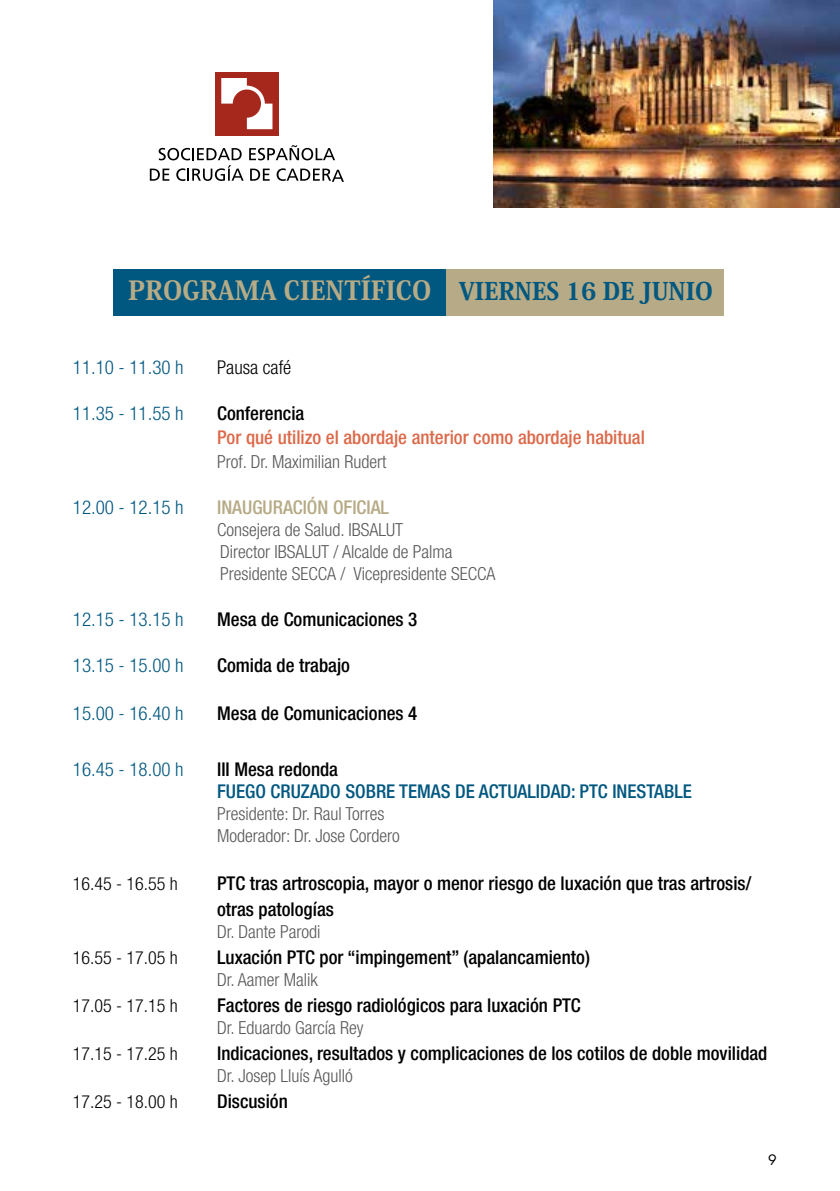
<style>
.page{position:relative;width:840px;height:1191px;background:#fff}
.page>*{position:absolute;margin:0;border:0;box-sizing:border-box;transform-origin:0 0}
.t1{font:800 26px "Koz Min Pro";color:#b6ab86}
.t2{font:500 condensed 19px/26px "Helvetica Neue LT Com";color:#000}
.t3{font:300 condensed 19px "Helvetica Neue LT Com";color:#005780}
.t4{font:500 condensed 19px "Helvetica Neue LT Com";color:#dc6949}
.t5{font:500 condensed 19px "Helvetica Neue LT Com";color:#005780}
.t6{font:500 condensed 19px "Helvetica Neue LT Com";color:#b6ab86}
.t7{font:300 condensed 19px "Helvetica Neue LT Com";color:#000}
.t8{font:300 condensed 18px/22px "Helvetica Neue LT Com";color:#58585a}
.t9{font:300 condensed 18px "Helvetica Neue LT Com";color:#000}
.t10{font:14px "Futura";color:#000}
.s1{font-size:24px;color:#005780}
</style>
<div class="page">
<img style="left:493px;top:0;width:346px;height:208px">
<div style="left:215px;top:72px;width:63px;height:63px;background:#a6271c"></div>
<svg style="left:250px;top:169px;width:19px;height:12px"></svg>
<svg style="left:276px;top:168px;width:68px;height:14px"></svg>
<svg style="left:150px;top:148px;width:93px;height:33px"></svg>
<svg style="left:249px;top:145px;width:86px;height:15px"></svg>
<svg style="left:221px;top:78px;width:51px;height:51px"></svg>
<div style="left:443px;top:269px;width:280px;height:47px;background:#b6ab86"></div>
<div style="left:113px;top:269px;width:332px;height:47px;background:#005780"></div>
<h1 class="t1" style="left:128px;top:271px;width:586px">PROGRAMA CIENTÍFICO <span class="s1">VIERNES 16 DE JUNIO</span></h1>
<p class="t3" style="left:73px;top:356px;width:112px">11.10 - 11.30 h</p>
<p class="t7" style="left:217px;top:356px;width:76px">Pausa café</p>
<p class="t3" style="left:73px;top:402px;width:112px">11.35 - 11.55 h</p>
<p class="t2" style="left:217px;top:400px;width:89px">Conferencia</p>
<p class="t4" style="left:217px;top:426px;width:429px">Por qué utilizo el abordaje anterior como abordaje habitual</p>
<p class="t8" style="left:217px;top:450px;width:171px">Prof. Dr. Maximilian Rudert</p>
<p class="t3" style="left:73px;top:496px;width:112px">12.00 - 12.15 h</p>
<p class="t6" style="left:217px;top:496px;width:173px">INAUGURACIÓN OFICIAL</p>
<p class="t8" style="left:217px;top:518px;width:279px">Consejera de Salud. IBSALUT<br>Director IBSALUT / Alcalde de Palma<br>Presidente SECCA / Vicepresidente SECCA</p>
<p class="t3" style="left:73px;top:608px;width:112px">12.15 - 13.15 h</p>
<p class="t2" style="left:217px;top:606px;width:202px">Mesa de Comunicaciones 3</p>
<p class="t3" style="left:73px;top:654px;width:112px">13.15 - 15.00 h</p>
<p class="t2" style="left:217px;top:652px;width:134px">Comida de trabajo</p>
<p class="t3" style="left:73px;top:702px;width:112px">15.00 - 16.40 h</p>
<p class="t2" style="left:217px;top:700px;width:202px">Mesa de Comunicaciones 4</p>
<p class="t3" style="left:73px;top:758px;width:112px">16.45 - 18.00 h</p>
<p class="t2" style="left:217px;top:756px;width:122px">III Mesa redonda</p>
<p class="t5" style="left:217px;top:780px;width:476px">FUEGO CRUZADO SOBRE TEMAS DE ACTUALIDAD: PTC INESTABLE</p>
<p class="t8" style="left:217px;top:802px;width:184px">Presidente: Dr. Raul Torres<br>Moderador: Dr. Jose Cordero</p>
<p class="t9" style="left:73px;top:873px;width:106px">16.45 - 16.55 h</p>
<p class="t2" style="left:217px;top:870px;width:535px">PTC tras artroscopia, mayor o menor riesgo de luxación que tras artrosis/ otras patologías</p>
<p class="t8" style="left:217px;top:920px;width:105px">Dr. Dante Parodi</p>
<p class="t9" style="left:73px;top:947px;width:106px">16.55 - 17.05 h</p>
<p class="t2" style="left:217px;top:944px;width:374px">Luxación PTC por “impingement” (apalancamiento)</p>
<p class="t8" style="left:217px;top:968px;width:102px">Dr. Aamer Malik</p>
<p class="t9" style="left:73px;top:995px;width:106px">17.05 - 17.15 h</p>
<p class="t2" style="left:217px;top:992px;width:365px">Factores de riesgo radiológicos para luxación PTC</p>
<p class="t8" style="left:217px;top:1016px;width:148px">Dr. Eduardo García Rey</p>
<p class="t9" style="left:73px;top:1043px;width:106px">17.15 - 17.25 h</p>
<p class="t2" style="left:217px;top:1040px;width:551px">Indicaciones, resultados y complicaciones de los cotilos de doble movilidad</p>
<p class="t8" style="left:217px;top:1064px;width:137px">Dr. Josep Lluís Agulló</p>
<p class="t9" style="left:73px;top:1091px;width:106px">17.25 - 18.00 h</p>
<p class="t2" style="left:217px;top:1088px;width:72px">Discusión</p>
<p class="t10" style="left:767px;top:1150px;width:10px">9</p>
</div>
